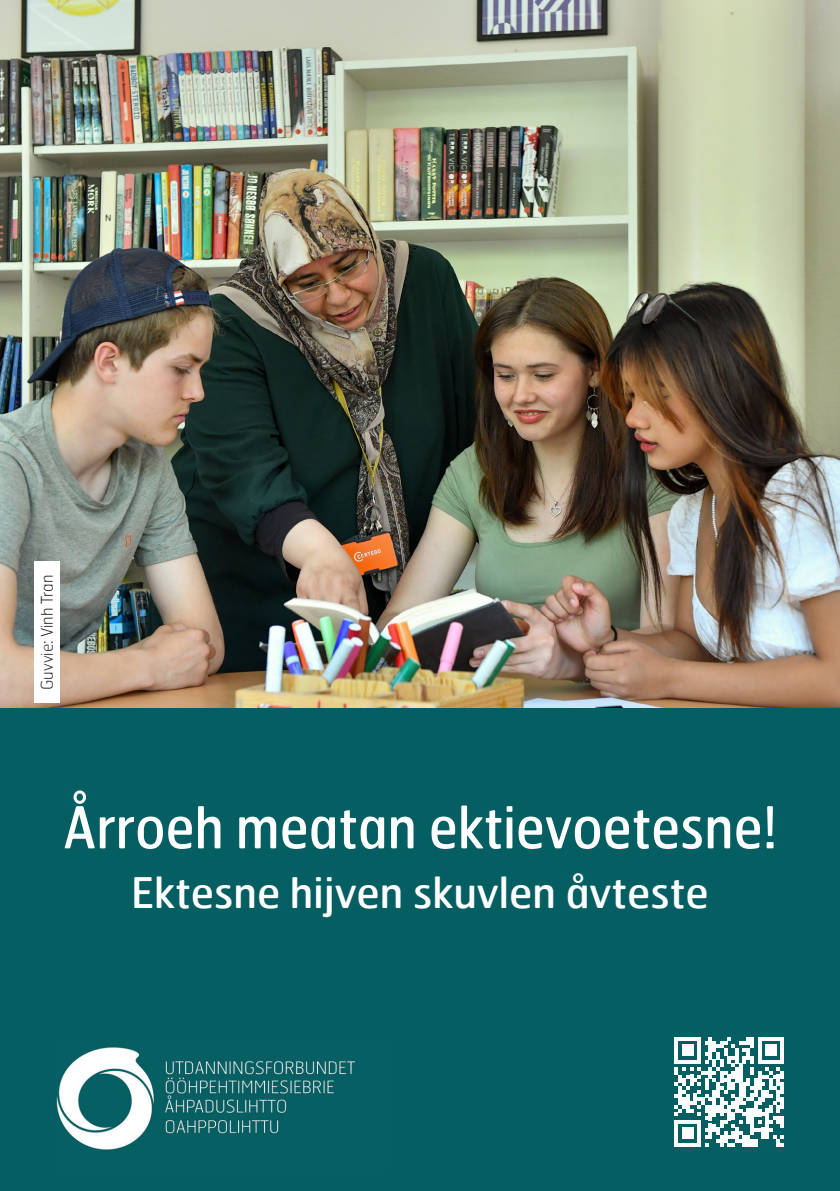
<style>
.page{position:relative;width:840px;height:1191px;background:#fff}
.page>*{position:absolute;margin:0;border:0;box-sizing:border-box;transform-origin:0 0}
.t1{font:57.6px "Hermes";color:#fff;scale:.91 1}
.t2{font:700 56px "Hermes";color:#fff}
.t3{font:42px "Hermes";color:#fff}
.t4{font:100 16px "Hermes";color:#231f20}
</style>
<div class="page">
<img style="left:0;top:0;width:839px;height:709px">
<div style="left:0;top:709px;width:839px;height:482px;background:#055f62"></div>
<img style="left:56px;top:1047px;width:300px;height:103px">
<svg style="left:674px;top:1037px;width:109px;height:109px"></svg>
<div style="left:34px;top:561px;width:26px;height:142px;background:#fff"></div>
<p class="t4" style="left:37px;top:690px;width:117px;rotate:-90deg">Guvvie: Vinh Tran</p>
<p class="t1" style="left:63px;top:790px;width:785px">Årroeh meatan ektievoetesne!</p>
<p class="t3" style="left:131px;top:866px;width:579px">Ektesne hijven skuvlen åvteste</p>
<p class="t2" style="left:133px;top:807px;width:592px">Bli med i fellesskapet!</p>
</div>
